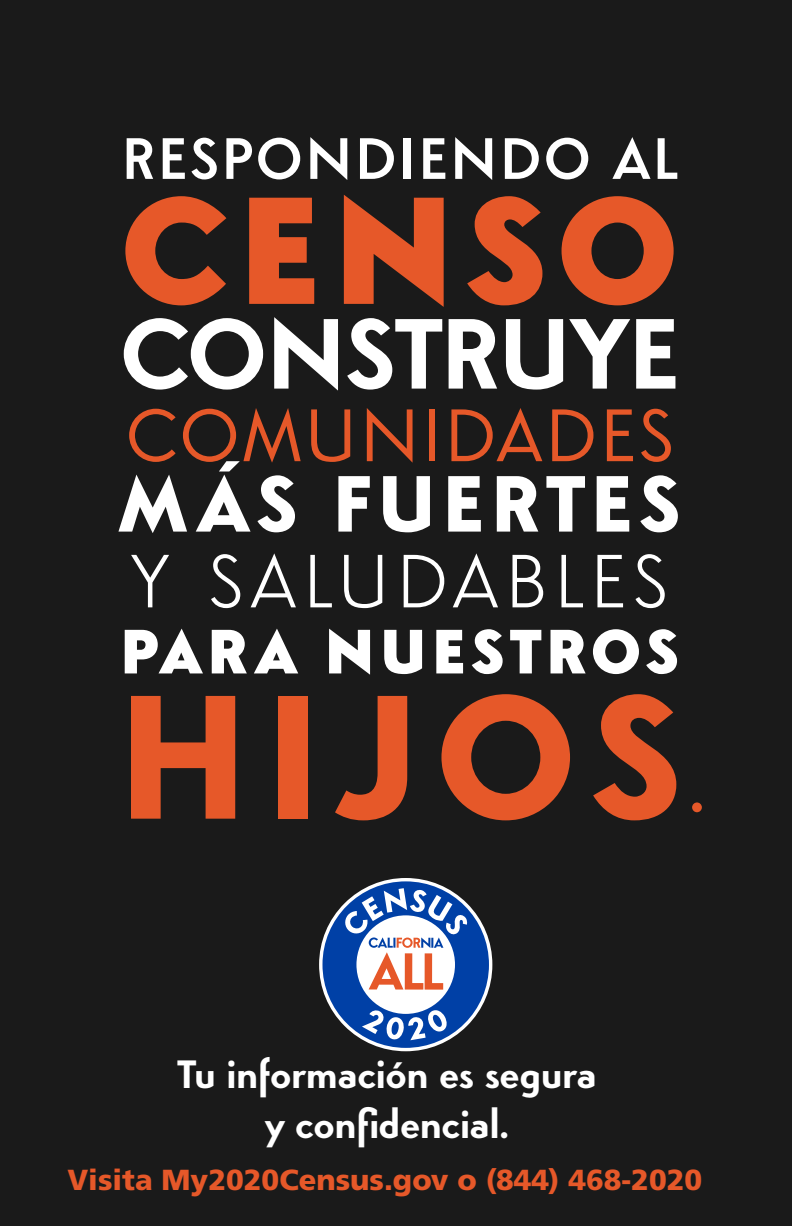
<style>
.page{position:relative;width:793px;height:1226px;background:#fff}
.page>*{position:absolute;margin:0;border:0;box-sizing:border-box;transform-origin:0 0}
.t1{font:800 182.6px "Simplo";letter-spacing:.085em;color:#e65829}
.t2{font:900 158px "Simplo";letter-spacing:.07em;color:#e65829}
.t3{font:700 103.4px "Simplo";letter-spacing:-.015em;color:#fff}
.t4{font:800 82.5px "Simplo";letter-spacing:.08em;color:#fff}
.t5{font:300 78.1px "Simplo";letter-spacing:.08em;color:#fff}
.t6{font:77px "Simplo";letter-spacing:.03em;color:#e65829}
.t7{font:900 64.9px "Simplo";letter-spacing:.08em;color:#fff}
.t8{font:600 60.5px "Simplo";letter-spacing:.04em;color:#fff}
.t9{font:800 57.2px "Simplo";color:#e65829}
.t10{font:700 41px/49.2px "Simplo";letter-spacing:-.01em;color:#fff;text-align:center}
.t11{font:900 29px "Frutiger LT Std";color:#e65829}
</style>
<div class="page">
<div style="left:0;top:1px;width:791px;height:1225px;background:#1a1a1a"></div>
<svg style="left:319px;top:878px;width:173px;height:173px"></svg>
<h3 class="t8" style="left:122px;top:123px;width:557px">RESPONDIENDO AL</h3>
<h2 class="t2" style="left:121px;top:158px;width:559px">CENSO</h2>
<h3 class="t3" style="left:120px;top:293px;width:561px">CONSTRUYE</h3>
<h3 class="t6" style="left:125px;top:391px;width:550px">COMUNIDADES</h3>
<h3 class="t4" style="left:119px;top:455px;width:563px">MÁS FUERTES</h3>
<h3 class="t5" style="left:131px;top:536px;width:538px">Y SALUDABLES</h3>
<h3 class="t7" style="left:120px;top:613px;width:560px">PARA NUESTROS</h3>
<h1 class="t1" style="left:117px;top:650px;width:566px">HIJOS</h1>
<h3 class="t9" style="left:690px;top:759px;width:16px">.</h3>
<h3 class="t10" style="left:178px;top:1050px;width:421px">Tu información es segura y confidencial.</h3>
<p class="t11" style="left:67px;top:1163px;width:636px">Visita My2020Census.gov o (844) 468-2020</p>
</div>
